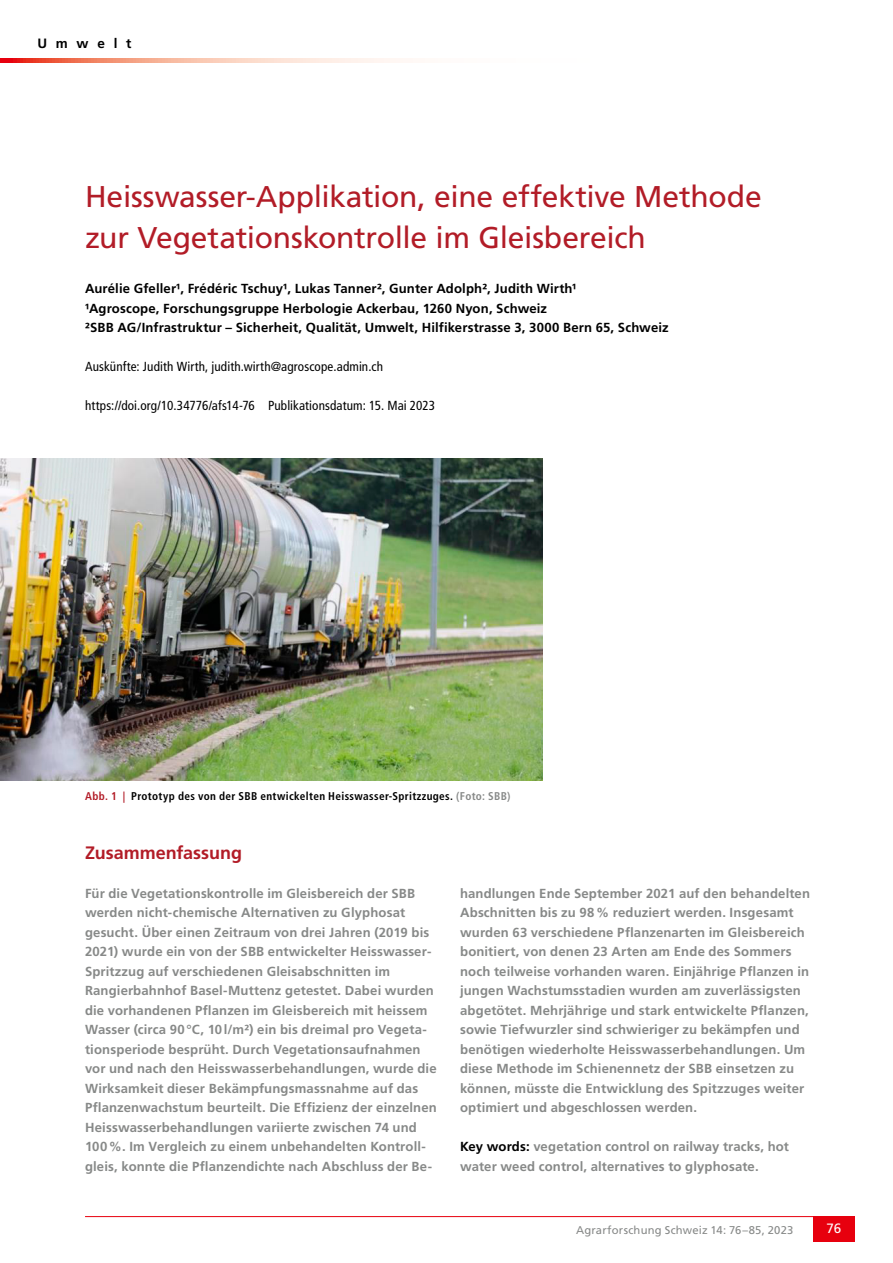
<style>
.page{position:relative;width:893px;height:1263px;background:#fff}
.page>*{position:absolute;margin:0;border:0;box-sizing:border-box;transform-origin:0 0}
.t1{font:30px/40.5px "Frutiger LT Std";letter-spacing:-.01em;color:#b21c27}
.t2{font:700 18px "Frutiger LT Std";color:#b21c27}
.t3{font:700 13.5px "Frutiger LT Std";letter-spacing:.65em;color:#000}
.t4{font:13.5px "Frutiger LT Std";color:#fff}
.t5{font:700 13.2px/19.5px "Frutiger LT Std";letter-spacing:.01em;color:#878988}
.t6{font:700 13.2px/19.5px "Frutiger LT Std";letter-spacing:.01em;color:#000}
.t7{font:condensed 13.2px "Frutiger LT Std";letter-spacing:.01em;color:#000}
.t8{font:700 condensed 11.25px "Frutiger LT Std";letter-spacing:.03em;color:#000}
.t9{font:11.25px "Frutiger LT Std";letter-spacing:.015em;color:#878988}
.s1{color:#b21c27}
.s2{color:#878988}
.s3{color:#000}
</style>
<div class="page">
<svg style="left:0;top:58px;width:403px;height:5px;background:#f6b09e"></svg>
<hr style="left:85px;top:1216px;width:770px;height:1px;background:#e7000e">
<div style="left:813px;top:1216px;width:42px;height:26px;background:#e7000e"></div>
<img style="left:0;top:458px;width:543px;height:323px">
<p class="t3" style="left:37px;top:36px;width:96px">Umwelt</p>
<h1 class="t1" style="left:85px;top:177px;width:678px">Heisswasser-Applikation, eine effektive Methode zur Vegetationskontrolle im Gleisbereich</h1>
<p class="t6" style="left:85px;top:279px;width:585px">Aurélie Gfeller¹, Frédéric Tschuy¹, Lukas Tanner², Gunter Adolph², Judith Wirth¹<br>¹Agroscope, Forschungsgruppe Herbologie Ackerbau, 1260 Nyon, Schweiz<br>²SBB AG/Infrastruktur – Sicherheit, Qualität, Umwelt, Hilfikerstrasse 3, 3000 Bern 65, Schweiz</p>
<p class="t7" style="left:85px;top:359px;width:300px">Auskünfte: Judith Wirth, judith.wirth@agroscope.admin.ch</p>
<p class="t7" style="left:85px;top:398px;width:352px">https://doi.org/10.34776/afs14-76 Publikationsdatum: 15. Mai 2023</p>
<p class="t8" style="left:85px;top:790px;width:427px"><span class="s1">Abb. 1 |</span> Prototyp des von der SBB entwickelten Heisswasser-Spritzzuges. <span class="s2">(Foto: SBB)</span></p>
<h2 class="t2" style="left:85px;top:842px;width:158px">Zusammenfassung</h2>
<p class="t5" style="left:85px;top:883px;width:353px">Für die Vegetationskontrolle im Gleisbereich der SBB werden nicht-chemische Alternativen zu Glyphosat gesucht. Über einen Zeitraum von drei Jahren (2019 bis 2021) wurde ein von der SBB entwickelter Heisswasser-Spritzzug auf verschiedenen Gleisabschnitten im Rangierbahnhof Basel-Muttenz getestet. Dabei wurden die vorhandenen Pflanzen im Gleisbereich mit heissem Wasser (circa 90°C, 10l/m²) ein bis dreimal pro Vegeta&shy;tionsperiode besprüht. Durch Vegetationsaufnahmen vor und nach den Heisswasserbehandlungen, wurde die Wirksamkeit dieser Bekämpfungsmassnahme auf das Pflanzenwachstum beurteilt. Die Effizienz der einzelnen Heisswasserbehandlungen variierte zwischen 74 und 100%. Im Vergleich zu einem unbehandelten Kontroll&shy;gleis, konnte die Pflanzendichte nach Abschluss der Be-</p>
<p class="t5" style="left:460px;top:883px;width:351px">handlungen Ende September 2021 auf den behandelten Abschnitten bis zu 98% reduziert werden. Insgesamt wurden 63 verschiedene Pflanzenarten im Gleisbereich bonitiert, von denen 23 Arten am Ende des Sommers noch teilweise vorhanden waren. Einjährige Pflanzen in jungen Wachstumsstadien wurden am zuverlässigsten abgetötet. Mehrjährige und stark entwickelte Pflanzen, sowie Tiefwurzler sind schwieriger zu bekämpfen und benötigen wiederholte Heisswasserbehandlungen. Um diese Methode im Schienennetz der SBB einsetzen zu können, müsste die Entwicklung des Spitzzuges weiter optimiert und abgeschlossen werden.</p>
<p class="t5" style="left:460px;top:1137px;width:330px"><span class="s3">Key words:</span> vegetation control on railway tracks, hot water weed control, alternatives to glyphosate.</p>
<p class="t9" style="left:576px;top:1223px;width:219px">Agrarforschung Schweiz 14: 76–85, 2023</p>
<p class="t4" style="left:826px;top:1221px;width:16px">76</p>
</div>
